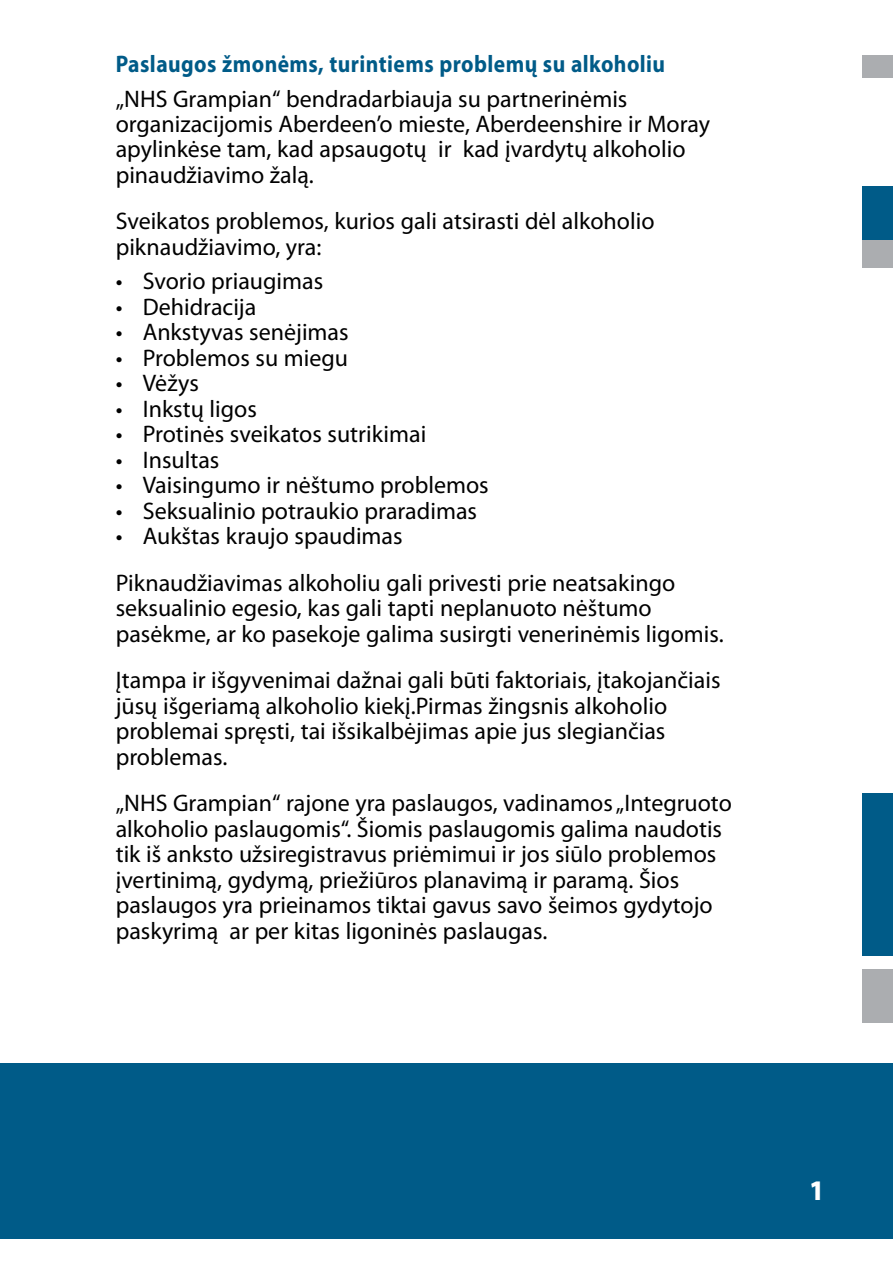
<style>
.page{position:relative;width:893px;height:1263px;background:#fff}
.page>*{position:absolute;margin:0;border:0;box-sizing:border-box;transform-origin:0 0}
.t1{font:900 28.5px "Myriad Pro";color:#fff;scale:.9 1}
.t2{font:24px/25.5px "Myriad Pro";color:#000}
.t3{font:700 24px "Myriad Pro";letter-spacing:.02em;color:#005b88;scale:.9 1}
</style>
<div class="page">
<div style="left:0;top:1063px;width:893px;height:176px;background:#005b88"></div>
<div style="left:862px;top:186px;width:31px;height:54px;background:#005b88"></div>
<div style="left:862px;top:969px;width:31px;height:54px;background:#abadb0"></div>
<div style="left:862px;top:240px;width:31px;height:56px;background:#abadb0"></div>
<div style="left:862px;top:793px;width:31px;height:162px;background:#005b88"></div>
<div style="left:0;top:268px;width:893px;height:40px;background:#fff"></div>
<div style="left:862px;top:24px;width:31px;height:54px;background:#abadb0"></div>
<div style="left:0;top:0;width:893px;height:54px;background:#fff"></div>
<p class="t3" style="left:116px;top:48px;width:612px">Paslaugos žmonėms, turintiems problemų su alkoholiu</p>
<p class="t2" style="left:116px;top:85px;width:596px">„NHS Grampian“ bendradarbiauja su partnerinėmis organizacijomis Aberdeen’o mieste, Aberdeenshire ir Moray apylinkėse tam, kad apsaugotų ir kad įvardytų alkoholio pinaudžiavimo žalą.</p>
<p class="t2" style="left:116px;top:208px;width:540px">Sveikatos problemos, kurios gali atsirasti dėl alkoholio piknaudžiavimo, yra:</p>
<p class="t2" style="left:116px;top:268px;width:209px">• Svorio priaugimas</p>
<p class="t2" style="left:116px;top:294px;width:142px">• Dehidracija</p>
<p class="t2" style="left:116px;top:319px;width:234px">• Ankstyvas senėjimas</p>
<p class="t2" style="left:116px;top:345px;width:234px">• Problemos su miegu</p>
<p class="t2" style="left:116px;top:370px;width:85px">• Vėžys</p>
<p class="t2" style="left:116px;top:396px;width:143px">• Inkstų ligos</p>
<p class="t2" style="left:116px;top:421px;width:312px">• Protinės sveikatos sutrikimai</p>
<p class="t2" style="left:116px;top:447px;width:105px">• Insultas</p>
<p class="t2" style="left:116px;top:472px;width:374px">• Vaisingumo ir nėštumo problemos</p>
<p class="t2" style="left:116px;top:498px;width:363px">• Seksualinio potraukio praradimas</p>
<p class="t2" style="left:116px;top:513px;width:561px;line-height:46.5px">• Aukštas kraujo spaudimas<br>Piknaudžiavimas alkoholiu gali privesti prie neatsakingo</p>
<p class="t2" style="left:116px;top:595px;width:609px">seksualinio egesio, kas gali tapti neplanuoto nėštumo pasėkme, ar ko pasekoje galima susirgti venerinėmis ligomis.</p>
<p class="t2" style="left:116px;top:667px;width:606px">Įtampa ir išgyvenimai dažnai gali būti faktoriais, įtakojančiais jūsų išgeriamą alkoholio kiekį.Pirmas žingsnis alkoholio problemai spręsti, tai išsikalbėjimas apie jus slegiančias problemas.</p>
<p class="t2" style="left:116px;top:790px;width:618px">„NHS Grampian“ rajone yra paslaugos, vadinamos „Integruoto alkoholio paslaugomis“. Šiomis paslaugomis galima naudotis tik iš anksto užsiregistravus priėmimui ir jos siūlo problemos įvertinimą, gydymą, priežiūros planavimą ir paramą. Šios paslaugos yra prieinamos tiktai gavus savo šeimos gydytojo paskyrimą ar per kitas ligoninės paslaugas.</p>
<p class="t1" style="left:809px;top:1174px;width:18px">1</p>
</div>
